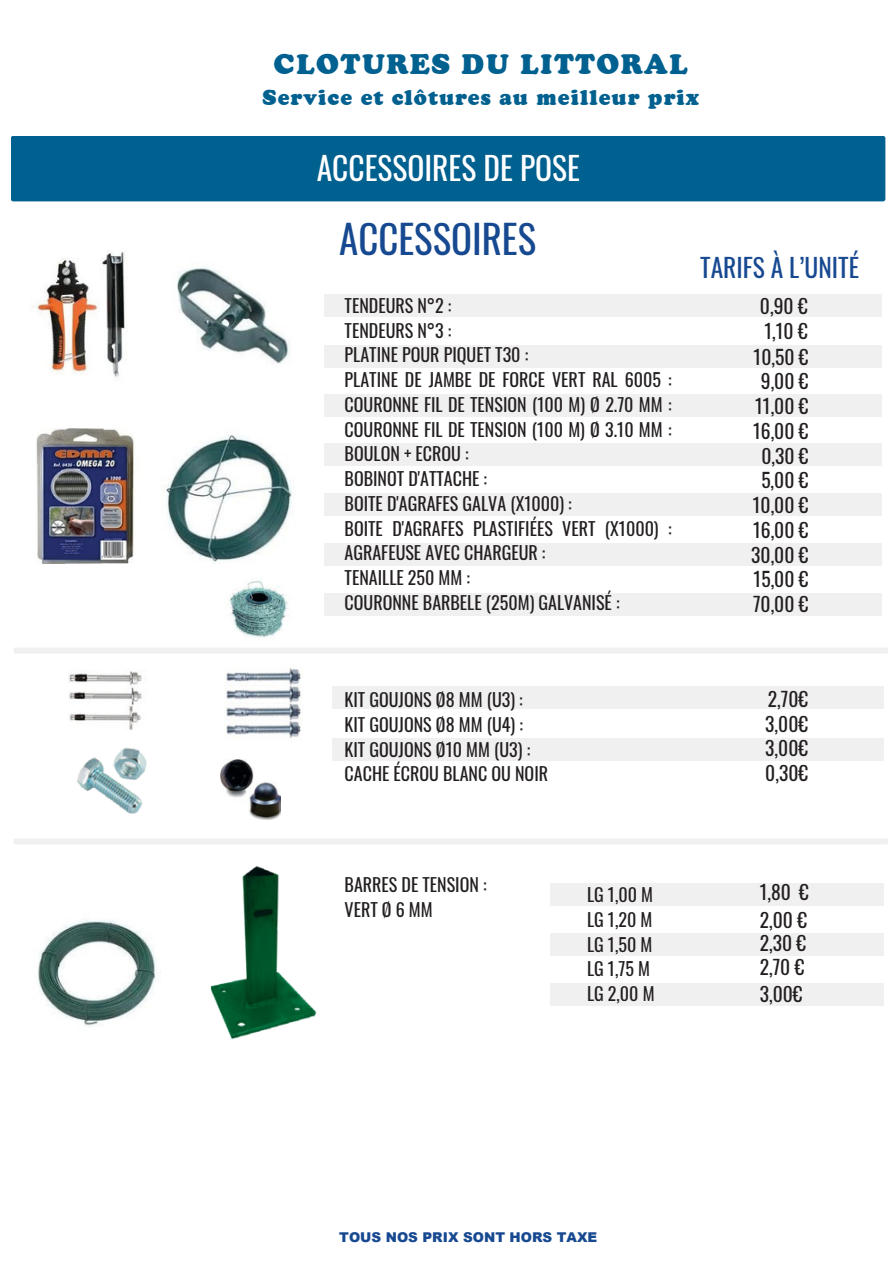
<style>
.page{position:relative;width:894px;height:1264px;background:#fff}
.page>*{position:absolute;margin:0;border:0;box-sizing:border-box;transform-origin:0 0}
.t1{font:38.85px "Oswald";color:#174991}
.t2{font:31.5px "Oswald";color:#fff}
.t3{font:900 27px "Cooper BT";letter-spacing:.055em;color:#00608f}
.t4{font:25.5px "Oswald";color:#174991}
.t5{font:900 20.4px "Cooper BT";letter-spacing:.055em;color:#00608f}
.t6{font:19.5px/24.9px "Oswald";color:#231f20}
.t7{font:18px/24.8px "Oswald";color:#231f20}
.t8{font:900 13.5px "Arial";color:#174991}
</style>
<div class="page">
<img style="left:212px;top:563px;width:76px;height:75px">
<img style="left:226px;top:668px;width:75px;height:70px">
<div style="left:11px;top:136px;width:874px;height:65px;background:#00608f;border-radius:3px"></div>
<img style="left:36px;top:251px;width:89px;height:126px">
<img style="left:177px;top:266px;width:114px;height:98px">
<img style="left:38px;top:919px;width:118px;height:108px">
<img style="left:164px;top:435px;width:128px;height:127px">
<img style="left:36px;top:428px;width:99px;height:135px">
<img style="left:210px;top:865px;width:107px;height:175px">
<img style="left:220px;top:759px;width:61px;height:61px">
<img style="left:77px;top:747px;width:70px;height:67px">
<img style="left:69px;top:671px;width:73px;height:58px">
<div style="left:332px;top:686px;width:551px;height:23px;background:#f1f0f1"></div>
<div style="left:332px;top:738px;width:551px;height:23px;background:#f1f0f1"></div>
<div style="left:550px;top:883px;width:333px;height:22px;background:#f1f0f1"></div>
<div style="left:550px;top:932px;width:333px;height:23px;background:#f1f0f1"></div>
<div style="left:550px;top:982px;width:333px;height:23px;background:#f1f0f1"></div>
<div style="left:324px;top:294px;width:557px;height:23px;background:#f1f0f1"></div>
<div style="left:324px;top:345px;width:557px;height:22px;background:#f1f0f1"></div>
<div style="left:324px;top:394px;width:557px;height:23px;background:#f1f0f1"></div>
<div style="left:324px;top:443px;width:557px;height:23px;background:#f1f0f1"></div>
<div style="left:324px;top:493px;width:557px;height:23px;background:#f1f0f1"></div>
<div style="left:324px;top:543px;width:557px;height:22px;background:#f1f0f1"></div>
<div style="left:324px;top:592px;width:557px;height:23px;background:#f1f0f1"></div>
<div style="left:14px;top:648px;width:873px;height:5px;background:#f1f0f1"></div>
<div style="left:14px;top:839px;width:873px;height:5px;background:#f1f0f1"></div>
<h3 class="t3" style="left:273px;top:48px;width:415px">CLOTURES DU LITTORAL</h3>
<p class="t5" style="left:262px;top:85px;width:438px">Service et clôtures au meilleur prix</p>
<h2 class="t2" style="left:316px;top:140px;width:265px">ACCESSOIRES DE POSE</h2>
<h1 class="t1" style="left:339px;top:204px;width:198px">ACCESSOIRES</h1>
<p class="t7" style="left:344px;top:291px;width:328px">TENDEURS N°2 :<br>TENDEURS N°3 :<br>PLATINE POUR PIQUET T30 :<br>PLATINE DE JAMBE DE FORCE VERT RAL 6005 :<br>COURONNE FIL DE TENSION (100 M) Ø 2.70 MM :<br>COURONNE FIL DE TENSION (100 M) Ø 3.10 MM :<br>BOULON + ECROU :<br>BOBINOT D'ATTACHE :<br>BOITE D'AGRAFES GALVA (X1000) :<br>BOITE D'AGRAFES PLASTIFIÉES VERT (X1000) :<br>AGRAFEUSE AVEC CHARGEUR :<br>TENAILLE 250 MM :<br>COURONNE BARBELE (250M) GALVANISÉ :</p>
<h3 class="t4" style="left:700px;top:245px;width:160px">TARIFS À L’UNITÉ</h3>
<p class="t6" style="left:751px;top:291px;width:59px;text-align:right">0,90 €<br>1,10 €<br>10,50 €<br>9,00 €<br>11,00 €<br>16,00 €<br>0,30 €<br>5,00 €<br>10,00 €<br>16,00 €<br>30,00 €<br>15,00 €<br>70,00 €</p>
<p class="t7" style="left:344px;top:685px;width:205px">KIT GOUJONS Ø8 MM (U3) :<br>KIT GOUJONS Ø8 MM (U4) :<br>KIT GOUJONS Ø10 MM (U3) :<br>CACHE ÉCROU BLANC OU NOIR</p>
<p class="t6" style="left:765px;top:684px;width:44px;text-align:justify">2,70€ 3,00€ 3,00€ 0,30€</p>
<p class="t7" style="left:344px;top:870px;width:143px">BARRES DE TENSION :<br>VERT Ø 6 MM</p>
<p class="t7" style="left:587px;top:880px;width:69px">LG 1,00 M<br>LG 1,20 M<br>LG 1,50 M<br>LG 1,75 M<br>LG 2,00 M</p>
<p class="t6" style="left:759px;top:876px;width:50px;line-height:28.2px">1,80 €<br>2,00 €</p>
<p class="t6" style="left:759px;top:928px;width:48px">2,30 €<br>2,70 €</p>
<p class="t6" style="left:759px;top:980px;width:44px">3,00€</p>
<p class="t8" style="left:339px;top:1227px;width:259px">TOUS NOS PRIX SONT HORS TAXE</p>
</div>
